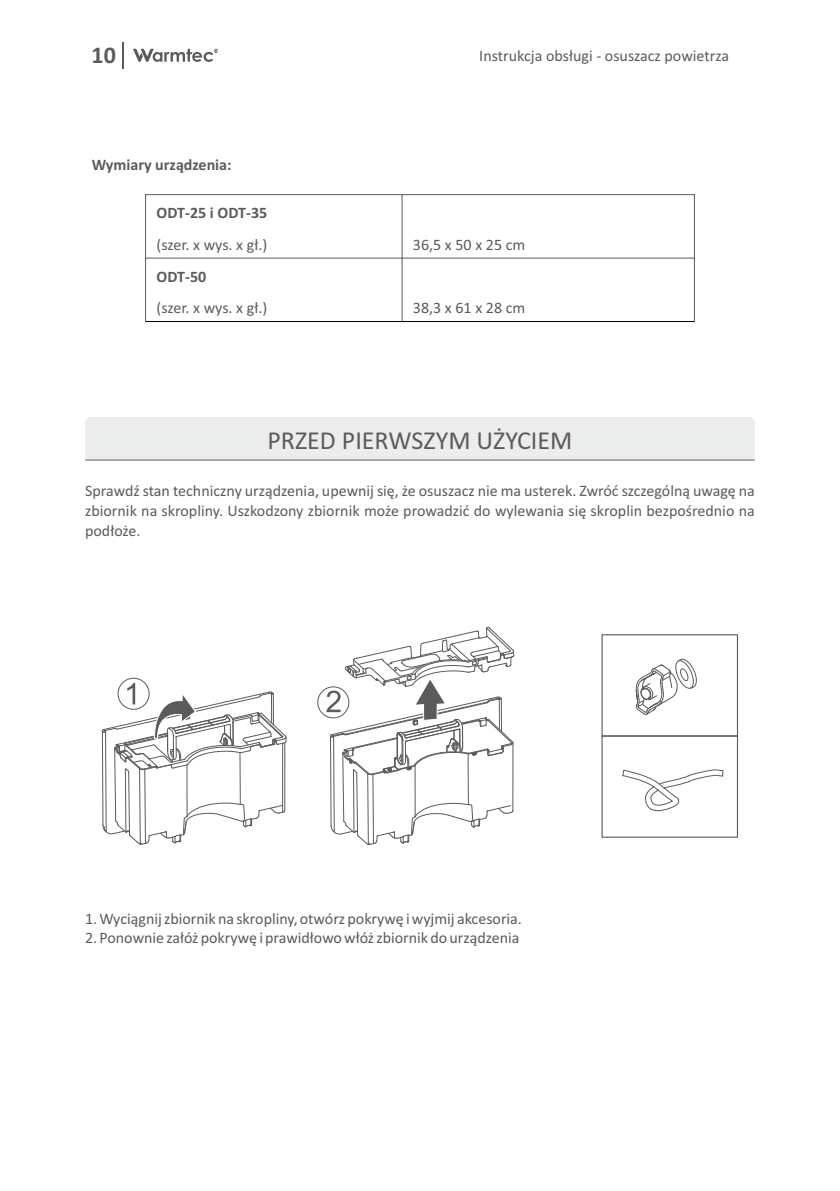
<style>
.page{position:relative;width:840px;height:1191px;background:#fff}
.page>*{position:absolute;margin:0;border:0;box-sizing:border-box;transform-origin:0 0}
.t1{font:26px "Calibri";color:#5b5b5b}
.t2{font:700 24px "Calibri";color:#5b5b5b}
.t3{font:16px/19.6px "Calibri";color:#5b5b5b;text-align:justify}
.t4{font:700 16px "Calibri";color:#5b5b5b}
</style>
<div class="page">
<hr style="left:145px;top:194px;width:549px;height:1px;background:#5b5b5b">
<hr style="left:145px;top:258px;width:549px;height:1px;background:#5b5b5b">
<hr style="left:145px;top:321px;width:549px;height:1px;background:#000">
<hr style="left:145px;top:194px;width:1px;height:128px;background:#5b5b5b">
<hr style="left:401px;top:194px;width:1px;height:128px;background:#5b5b5b">
<hr style="left:693px;top:194px;width:1px;height:128px;background:#5b5b5b">
<div style="left:85px;top:417px;width:669px;height:42px;background:#ebecec"></div>
<hr style="left:85px;top:459px;width:669px;height:1px;background:#5b5b5b">
<svg style="left:118px;top:678px;width:31px;height:31px"></svg>
<svg style="left:102px;top:683px;width:184px;height:162px"></svg>
<svg style="left:317px;top:686px;width:32px;height:32px"></svg>
<svg style="left:326px;top:627px;width:188px;height:218px"></svg>
<div style="left:601px;top:735px;width:136px;height:102px;border:1px solid #5b5b5b"></div>
<svg style="left:622px;top:769px;width:101px;height:43px"></svg>
<div style="left:601px;top:634px;width:136px;height:102px;border:1px solid #5b5b5b"></div>
<svg style="left:635px;top:658px;width:61px;height:56px"></svg>
<svg style="left:123px;top:42px;width:1px;height:27px"></svg>
<svg style="left:133px;top:48px;width:85px;height:14px"></svg>
<h2 class="t2" style="left:91px;top:45px;width:26px">10</h2>
<p class="t3" style="left:479px;top:48px;width:251px">Instrukcja obsługi - osuszacz powietrza</p>
<p class="t4" style="left:92px;top:158px;width:141px">Wymiary urządzenia:</p>
<p class="t4" style="left:156px;top:206px;width:112px">ODT-25 i ODT-35</p>
<p class="t3" style="left:156px;top:236px;width:112px">(szer. x wys. x gł.)</p>
<p class="t3" style="left:412px;top:236px;width:114px">36,5 x 50 x 25 cm</p>
<p class="t4" style="left:156px;top:270px;width:51px">ODT-50</p>
<p class="t3" style="left:156px;top:299px;width:112px">(szer. x wys. x gł.)</p>
<p class="t3" style="left:412px;top:299px;width:114px">38,3 x 61 x 28 cm</p>
<h1 class="t1" style="left:267px;top:429px;width:306px">PRZED PIERWSZYM UŻYCIEM</h1>
<p class="t3" style="left:85px;top:483px;width:670px">Sprawdź stan techniczny urządzenia, upewnij się, że osuszacz nie ma usterek. Zwróć szczególną uwagę na zbiornik na skropliny. Uszkodzony zbiornik może prowadzić do wylewania się skroplin bezpośrednio na podłoże.</p>
<p class="t3" style="left:85px;top:910px;width:438px">1. Wyciągnij zbiornik na skropliny, otwórz pokrywę i wyjmij akcesoria.</p>
<p class="t3" style="left:85px;top:929px;width:435px">2. Ponownie załóż pokrywę i prawidłowo włóż zbiornik do urządzenia</p>
</div>
